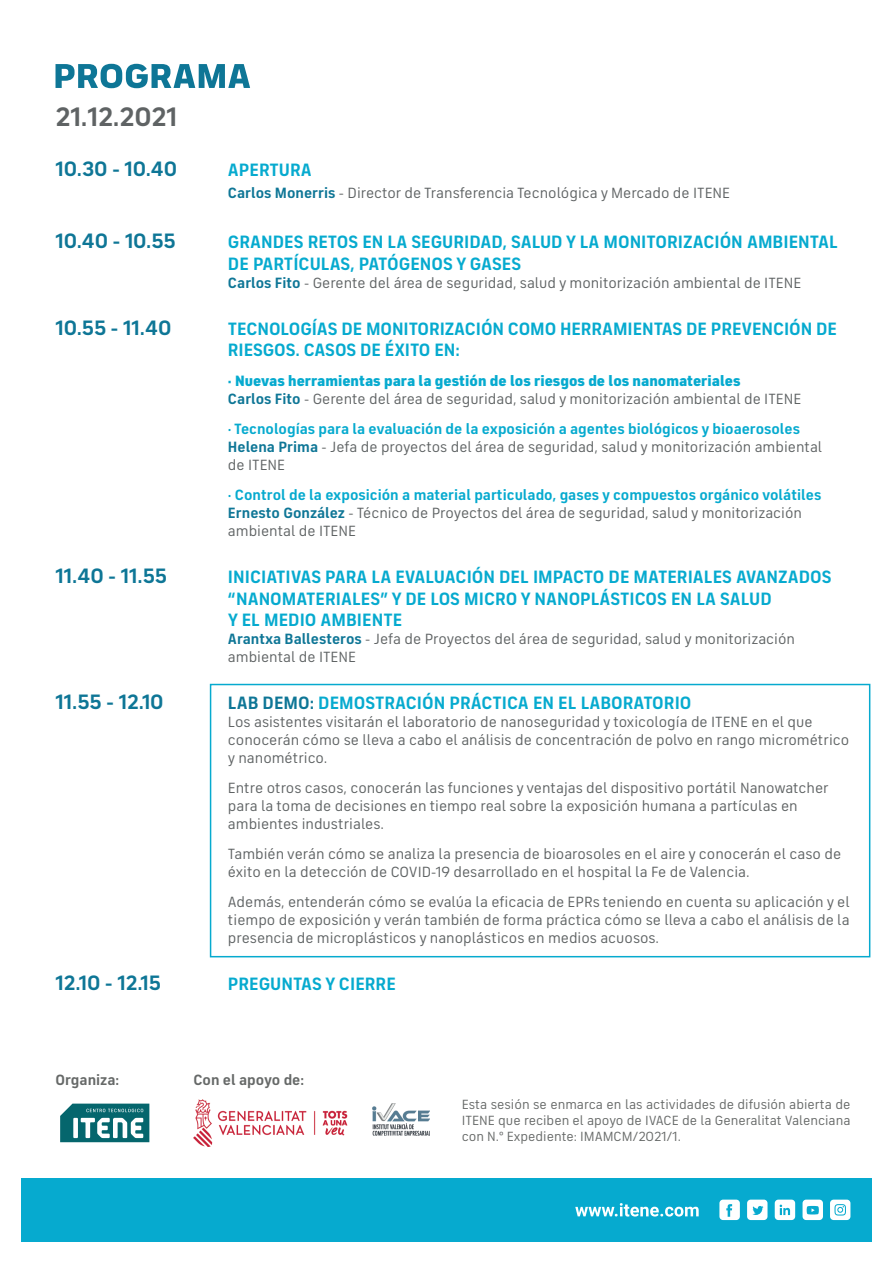
<style>
.page{position:relative;width:893px;height:1263px;background:#fff}
.page>*{position:absolute;margin:0;border:0;box-sizing:border-box;transform-origin:0 0}
.t1{font:700 27px "FS Industrie";color:#5f6364}
.t2{font:700 21px "FS Industrie";color:#0e7696}
.t3{font:700 18px/21.6px "FS Industrie";color:#06aacf}
.t4{font:15px/18px "FS Industrie";color:#5f6364}
.t5{font:700 15px/18px "FS Industrie";color:#06aacf}
.t6{font:900 15px/18px "FS Industrie";color:#06aacf}
.t7{font:700 15px "FS Industrie";color:#666968}
.t8{font:13.5px/16.2px "FS Industrie";color:#666968;text-align:justify}
.s1{font-weight:700;color:#0e7696}
.s2{font-weight:400;color:#5f6364}
.s3{color:#0e7696}
</style>
<div class="page">
<div style="left:210px;top:684px;width:660px;height:273px;border:2px solid #06aacf"></div>
<img style="left:193px;top:1099px;width:237px;height:47px">
<svg style="left:60px;top:1103px;width:89px;height:39px"></svg>
<div style="left:21px;top:1178px;width:851px;height:64px;background:#06aacf"></div>
<svg style="left:575px;top:1203px;width:124px;height:13px"></svg>
<svg style="left:802px;top:1199px;width:21px;height:21px"></svg>
<svg style="left:830px;top:1199px;width:20px;height:21px"></svg>
<svg style="left:719px;top:1199px;width:21px;height:21px"></svg>
<svg style="left:747px;top:1199px;width:20px;height:21px"></svg>
<svg style="left:775px;top:1199px;width:20px;height:21px"></svg>
<svg style="left:56px;top:64px;width:194px;height:24px"></svg>
<h1 class="t1" style="left:56px;top:100px;width:123px">21.12.2021</h1>
<h2 class="t2" style="left:56px;top:156px;width:123px">10.30 - 10.40</h2>
<p class="t3" style="left:228px;top:159px;width:85px">APERTURA</p>
<p class="t4" style="left:228px;top:184px;width:504px"><span class="s1">Carlos Monerris</span> - Director de Transferencia Tecnológica y Mercado de ITENE</p>
<h2 class="t2" style="left:56px;top:228px;width:122px">10.40 - 10.55</h2>
<p class="t3" style="left:228px;top:231px;width:611px">GRANDES RETOS EN LA SEGURIDAD, SALUD Y LA MONITORIZACIÓN AMBIENTAL<br>DE PARTÍCULAS, PATÓGENOS Y GASES</p>
<p class="t4" style="left:228px;top:274px;width:575px"><span class="s1">Carlos Fito</span> - Gerente del área de seguridad, salud y monitorización ambiental de ITENE</p>
<h2 class="t2" style="left:56px;top:315px;width:117px">10.55 - 11.40</h2>
<p class="t3" style="left:228px;top:318px;width:611px">TECNOLOGÍAS DE MONITORIZACIÓN COMO HERRAMIENTAS DE PREVENCIÓN DE<br>RIESGOS. CASOS DE ÉXITO EN:</p>
<p class="t6" style="left:228px;top:372px;width:575px">· Nuevas herramientas para la gestión de los riesgos de los nanomateriales<br><span class="s1">Carlos Fito</span> <span class="s2">- Gerente del área de seguridad, salud y monitorización ambiental de ITENE</span></p>
<p class="t5" style="left:228px;top:420px;width:596px">· Tecnologías para la evaluación de la exposición a agentes biológicos y bioaerosoles<br><span class="s3">Helena Prima</span> <span class="s2">- Jefa de proyectos del área de seguridad, salud y monitorización ambiental de ITENE</span></p>
<p class="t5" style="left:228px;top:486px;width:595px">· Control de la exposición a material particulado, gases y compuestos orgánico volátiles<br><span class="s3">Ernesto González</span> <span class="s2">- Técnico de Proyectos del área de seguridad, salud y monitorización ambiental de ITENE</span></p>
<h2 class="t2" style="left:56px;top:563px;width:113px">11.40 - 11.55</h2>
<p class="t3" style="left:228px;top:566px;width:605px">INICIATIVAS PARA LA EVALUACIÓN DEL IMPACTO DE MATERIALES AVANZADOS “NANOMATERIALES” Y DE LOS MICRO Y NANOPLÁSTICOS EN LA SALUD<br>Y EL MEDIO AMBIENTE</p>
<p class="t4" style="left:228px;top:630px;width:568px"><span class="s1">Arantxa Ballesteros</span> - Jefa de Proyectos del área de seguridad, salud y monitorización ambiental de ITENE</p>
<h2 class="t2" style="left:56px;top:689px;width:110px">11.55 - 12.10</h2>
<p class="t3" style="left:228px;top:692px;width:465px"><span class="s3">LAB DEMO:</span> DEMOSTRACIÓN PRÁCTICA EN EL LABORATORIO</p>
<p class="t4" style="left:228px;top:713px;width:623px">Los asistentes visitarán el laboratorio de nanoseguridad y toxicología de ITENE en el que conocerán cómo se lleva a cabo el análisis de concentración de polvo en rango micrométrico y nanométrico.</p>
<p class="t4" style="left:228px;top:779px;width:602px">Entre otros casos, conocerán las funciones y ventajas del dispositivo portátil Nanowatcher para la toma de decisiones en tiempo real sobre la exposición humana a partículas en ambientes industriales.</p>
<p class="t4" style="left:228px;top:845px;width:615px">También verán cómo se analiza la presencia de bioarosoles en el aire y conocerán el caso de éxito en la detección de COVID-19 desarrollado en el hospital la Fe de Valencia.</p>
<p class="t4" style="left:228px;top:893px;width:623px;text-align:justify">Además, entenderán cómo se evalúa la eficacia de EPRs teniendo en cuenta su aplicación y el tiempo de exposición y verán también de forma práctica cómo se lleva a cabo el análisis de la presencia de microplásticos y nanoplásticos en medios acuosos.</p>
<h2 class="t2" style="left:56px;top:970px;width:107px">12.10 - 12.15</h2>
<p class="t3" style="left:228px;top:973px;width:169px">PREGUNTAS Y CIERRE</p>
<p class="t7" style="left:56px;top:1070px;width:65px">Organiza:</p>
<p class="t7" style="left:193px;top:1070px;width:112px">Con el apoyo de:</p>
<p class="t8" style="left:462px;top:1096px;width:390px">Esta sesión se enmarca en las actividades de difusión abierta de ITENE que reciben el apoyo de IVACE de la Generalitat Valenciana con N.º Expediente: IMAMCM/2021/1.</p>
</div>
